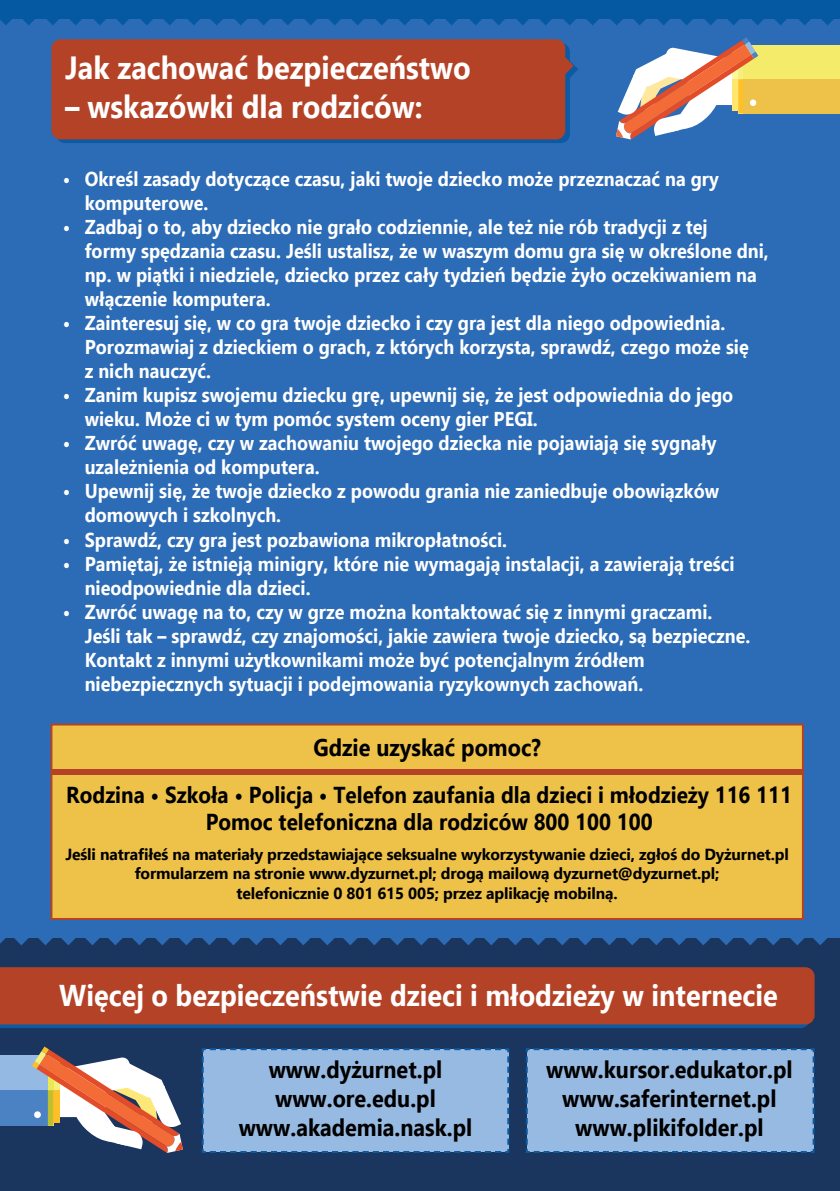
<style>
.page{position:relative;width:840px;height:1191px;background:#fff}
.page>*{position:absolute;margin:0;border:0;box-sizing:border-box;transform-origin:0 0}
.t1{font:700 32px "Ebrima";color:#fff;scale:.9 1}
.t2{font:700 30px "Ebrima";color:#fff;scale:.9 1}
.t3{font:700 24px/28.8px "Ebrima";color:#000;text-align:center;scale:.9 1}
.t4{font:700 23px/27.6px "Ebrima";color:#000;text-align:center;scale:.9 1}
.t5{font:700 20px/24px "Ebrima";color:#fff;scale:.9 1}
.t6{font:700 16px/19.2px "Ebrima";letter-spacing:-.01em;color:#000;text-align:center}
</style>
<div class="page">
<div style="left:0;top:0;width:839px;height:1191px;background:#2c6bb5"></div>
<svg style="left:0;top:18px;width:839px;height:7px"></svg>
<div style="left:0;top:0;width:839px;height:18px;background:#0559a2"></div>
<div style="left:0;top:929px;width:839px;height:262px;background:#1a355e"></div>
<svg style="left:0;top:938px;width:828px;height:7px"></svg>
<div style="left:0;top:929px;width:839px;height:9px;background:#2c6bb5"></div>
<div style="left:0;top:1054px;width:53px;height:71px;background:#94bae3"></div>
<div style="left:0;top:1090px;width:48px;height:35px;background:#4a82c3"></div>
<svg style="left:9px;top:1046px;width:174px;height:107px"></svg>
<svg style="left:0;top:1024px;width:808px;height:4px;fill:#0a5aa4"></svg>
<div style="left:0;top:967px;width:814px;height:57px;background:#b44226"></div>
<div style="left:201px;top:1048px;width:309px;height:105px;background:#97bae2"></div>
<div style="left:525px;top:1048px;width:290px;height:105px;background:#97bae2"></div>
<div style="left:738px;top:45px;width:101px;height:68px;background:#f4eb6a"></div>
<div style="left:742px;top:79px;width:97px;height:34px;background:#eec249"></div>
<svg style="left:616px;top:37px;width:163px;height:102px"></svg>
<svg style="left:56px;top:43px;width:513px;height:100px;fill:#0a5aa4"></svg>
<div style="left:51px;top:39px;width:514px;height:100px;background:#b44226;border-radius:9px"></div>
<svg style="left:565px;top:57px;width:13px;height:21px"></svg>
<svg style="left:53px;top:768px;width:747px;height:8px;fill:#b44226"></svg>
<div style="left:51px;top:724px;width:751px;height:44px;background:#eec249"></div>
<div style="left:51px;top:776px;width:751px;height:143px;background:#eec249"></div>
<div style="left:50px;top:723px;width:753px;height:197px;border:2px solid #b44226"></div>
<h1 class="t1" style="left:65px;top:44px;width:452px">Jak zachować bezpieczeństwo</h1>
<h1 class="t1" style="left:65px;top:83px;width:398px">– wskazówki dla rodziców:</h1>
<p class="t5" style="left:85px;top:168px;width:705px;text-indent:-22px">• Określ zasady dotyczące czasu, jaki twoje dziecko może przeznaczać na gry komputerowe.</p>
<p class="t5" style="left:85px;top:216px;width:761px;text-indent:-22px">• Zadbaj o to, aby dziecko nie grało codziennie, ale też nie rób tradycji z tej<br>formy spędzania czasu. Jeśli ustalisz, że w waszym domu gra się w określone dni, np. w piątki i niedziele, dziecko przez cały tydzień będzie żyło oczekiwaniem na włączenie komputera.</p>
<p class="t5" style="left:85px;top:312px;width:739px;text-indent:-22px">• Zainteresuj się, w co gra twoje dziecko i czy gra jest dla niego odpowiednia.<br>Porozmawiaj z dzieckiem o grach, z których korzysta, sprawdź, czego może się z nich nauczyć.</p>
<p class="t5" style="left:85px;top:384px;width:721px;text-indent:-22px">• Zanim kupisz swojemu dziecku grę, upewnij się, że jest odpowiednia do jego wieku. Może ci w tym pomóc system oceny gier PEGI.</p>
<p class="t5" style="left:85px;top:432px;width:703px;text-indent:-22px">• Zwróć uwagę, czy w zachowaniu twojego dziecka nie pojawiają się sygnały uzależnienia od komputera.</p>
<p class="t5" style="left:85px;top:480px;width:706px;text-indent:-22px">• Upewnij się, że twoje dziecko z powodu grania nie zaniedbuje obowiązków domowych i szkolnych.</p>
<p class="t5" style="left:63px;top:528px;width:495px">• Sprawdź, czy gra jest pozbawiona mikropłatności.</p>
<p class="t5" style="left:85px;top:552px;width:723px;text-indent:-22px">• Pamiętaj, że istnieją minigry, które nie wymagają instalacji, a zawierają treści nieodpowiednie dla dzieci.</p>
<p class="t5" style="left:85px;top:600px;width:740px;text-indent:-22px">• Zwróć uwagę na to, czy w grze można kontaktować się z innymi graczami.<br>Jeśli tak – sprawdź, czy znajomości, jakie zawiera twoje dziecko, są bezpieczne.<br>Kontakt z innymi użytkownikami może być potencjalnym źródłem niebezpiecznych sytuacji i podejmowania ryzykownych zachowań.</p>
<p class="t3" style="left:313px;top:734px;width:254px">Gdzie uzyskać pomoc?</p>
<p class="t4" style="left:66px;top:782px;width:807px">Rodzina • Szkoła • Policja • Telefon zaufania dla dzieci i młodzieży 116 111<br>Pomoc telefoniczna dla rodziców 800 100 100</p>
<p class="t6" style="left:65px;top:845px;width:724px">Jeśli natrafiłeś na materiały przedstawiające seksualne wykorzystywanie dzieci, zgłoś do Dyżurnet.pl formularzem na stronie www.dyzurnet.pl; drogą mailową dyzurnet@dyzurnet.pl;<br>telefonicznie 0 801 615 005; przez aplikację mobilną.</p>
<h2 class="t2" style="left:59px;top:973px;width:799px">Więcej o bezpieczeństwie dzieci i młodzieży w internecie</h2>
<p class="t3" style="left:238px;top:1056px;width:261px">www.dyżurnet.pl www.ore.edu.pl www.akademia.nask.pl</p>
<p class="t3" style="left:546px;top:1056px;width:275px">www.kursor.edukator.pl www.saferinternet.pl www.plikifolder.pl</p>
</div>
